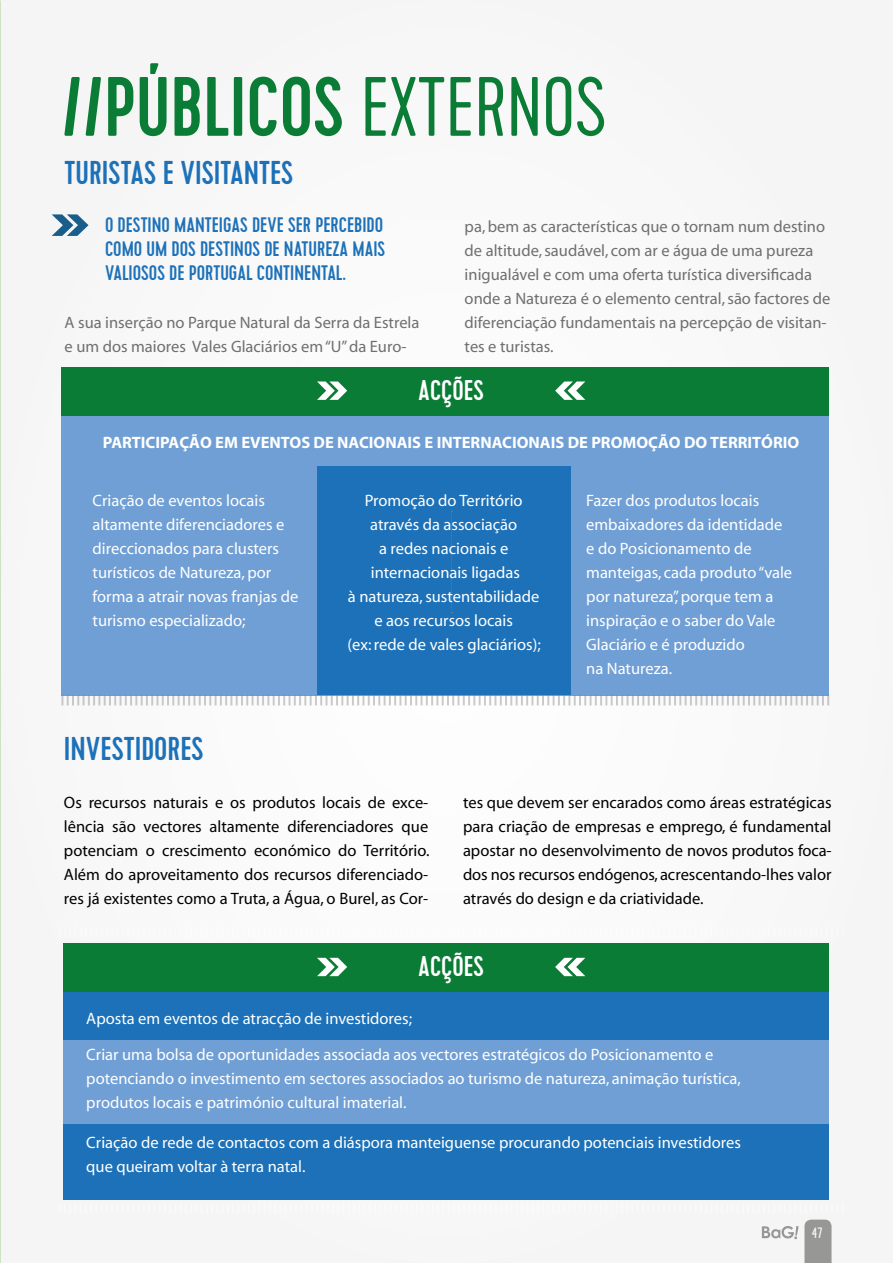
<style>
.page{position:relative;width:893px;height:1263px;background:#f7f7f7}
.page>*{position:absolute;margin:0;border:0;box-sizing:border-box;transform-origin:0 0}
.t1{font:500 84px "Cervo";color:#0b7c35}
.t2{font:500 33px "Cervo";color:#1d71b8}
.t3{font:500 28.5px "Cervo";color:#fff}
.t4{font:500 21px/24px "Cervo";color:#1d71b8;text-align:justify}
.t5{font:16.5px/24px "Myriad";color:#fff}
.t6{font:16.5px/24px "Myriad";color:#000;text-align:justify}
.t7{font:16.5px/24px "Myriad";color:#706f6f}
.t8{font:700 16.5px "Myriad";color:#fff}
.t9{font:15px "Cervo";color:#fff}
.s1{font-weight:300}
</style>
<div class="page">
<div style="left:61px;top:415px;width:768px;height:281px;background:#709fd5"></div>
<div style="left:317px;top:467px;width:253px;height:228px;background:#1d71b8"></div>
<div style="left:61px;top:367px;width:768px;height:48px;background:#0b7c35"></div>
<svg style="left:317px;top:381px;width:30px;height:19px"></svg>
<svg style="left:555px;top:381px;width:30px;height:19px"></svg>
<svg style="left:451px;top:511px;width:2px;height:102px"></svg>
<div style="left:64px;top:992px;width:765px;height:207px;background:#1d71b8"></div>
<div style="left:64px;top:1040px;width:765px;height:84px;background:#709fd5"></div>
<div style="left:64px;top:943px;width:765px;height:49px;background:#0b7c35"></div>
<svg style="left:317px;top:958px;width:30px;height:18px"></svg>
<svg style="left:555px;top:958px;width:30px;height:18px"></svg>
<svg style="left:61px;top:695px;width:768px;height:10px"></svg>
<svg style="left:52px;top:214px;width:37px;height:22px"></svg>
<h1 class="t1" style="left:61px;top:57px;width:547px">//PÚBLICOS <span class="s1">EXTERNOS</span></h1>
<h2 class="t2" style="left:65px;top:153px;width:230px">TURISTAS E VISITANTES</h2>
<p class="t4" style="left:105px;top:213px;width:282px">O DESTINO MANTEIGAS DEVE SER PERCEBIDO COMO UM DOS DESTINOS DE NATUREZA MAIS VALIOSOS DE PORTUGAL CONTINENTAL.</p>
<p class="t7" style="left:465px;top:215px;width:367px">pa, bem as características que o tornam num destino de altitude, saudável, com ar e água de uma pureza inigualável e com uma oferta turística diversificada onde a Natureza é o elemento central, são factores de diferenciação fundamentais na percepção de visitan&shy;tes e turistas.</p>
<p class="t7" style="left:65px;top:311px;width:356px">A sua inserção no Parque Natural da Serra da Estrela e um dos maiores Vales Glaciários em “U” da Euro-</p>
<h3 class="t3" style="left:418px;top:373px;width:67px">ACÇÕES</h3>
<p class="t8" style="left:103px;top:434px;width:698px">PARTICIPAÇÃO EM EVENTOS DE NACIONAIS E INTERNACIONAIS DE PROMOÇÃO DO TERRITÓRIO</p>
<p class="t5" style="left:93px;top:489px;width:207px">Criação de eventos locais altamente diferenciadores e direccionados para clusters turísticos de Natureza, por forma a atrair novas franjas de turismo especializado;</p>
<p class="t5" style="left:348px;top:489px;width:195px;text-align:center">Promoção do Território através da associação<br>a redes nacionais e internacionais ligadas<br>à natureza, sustentabilidade e aos recursos locais<br>(ex: rede de vales glaciários);</p>
<p class="t5" style="left:586px;top:489px;width:207px">Fazer dos produtos locais embaixadores da identidade e do Posicionamento de manteigas, cada produto “vale por natureza”, porque tem a inspiração e o saber do Vale<br>Glaciário e é produzido<br>na Natureza.</p>
<h2 class="t2" style="left:64px;top:729px;width:141px">INVESTIDORES</h2>
<p class="t6" style="left:64px;top:791px;width:367px">Os recursos naturais e os produtos locais de exce&shy;lência são vectores altamente diferenciadores que potenciam o crescimento económico do Território.<br>Além do aproveitamento dos recursos diferenciado&shy;res já existentes como a Truta, a Água, o Burel, as Cor-</p>
<p class="t6" style="left:463px;top:791px;width:370px">tes que devem ser encarados como áreas estratégicas para criação de empresas e emprego, é fundamental apostar no desenvolvimento de novos produtos foca&shy;dos nos recursos endógenos, acrescentando-lhes valor através do design e da criatividade.</p>
<h3 class="t3" style="left:418px;top:949px;width:67px">ACÇÕES</h3>
<p class="t5" style="left:86px;top:1001px;width:628px;line-height:36.2px">Aposta em eventos de atracção de investidores;<br>Criar uma bolsa de oportunidades associada aos vectores estratégicos do Posicionamento e</p>
<p class="t5" style="left:86px;top:1067px;width:656px">potenciando o investimento em sectores associados ao turismo de natureza, animação turística, produtos locais e património cultural imaterial.</p>
<p class="t5" style="left:86px;top:1131px;width:656px">Criação de rede de contactos com a diáspora manteiguense procurando potenciais investidores que queiram voltar à terra natal.</p>
<p class="t9" style="left:812px;top:1224px;width:13px">47</p>
</div>
